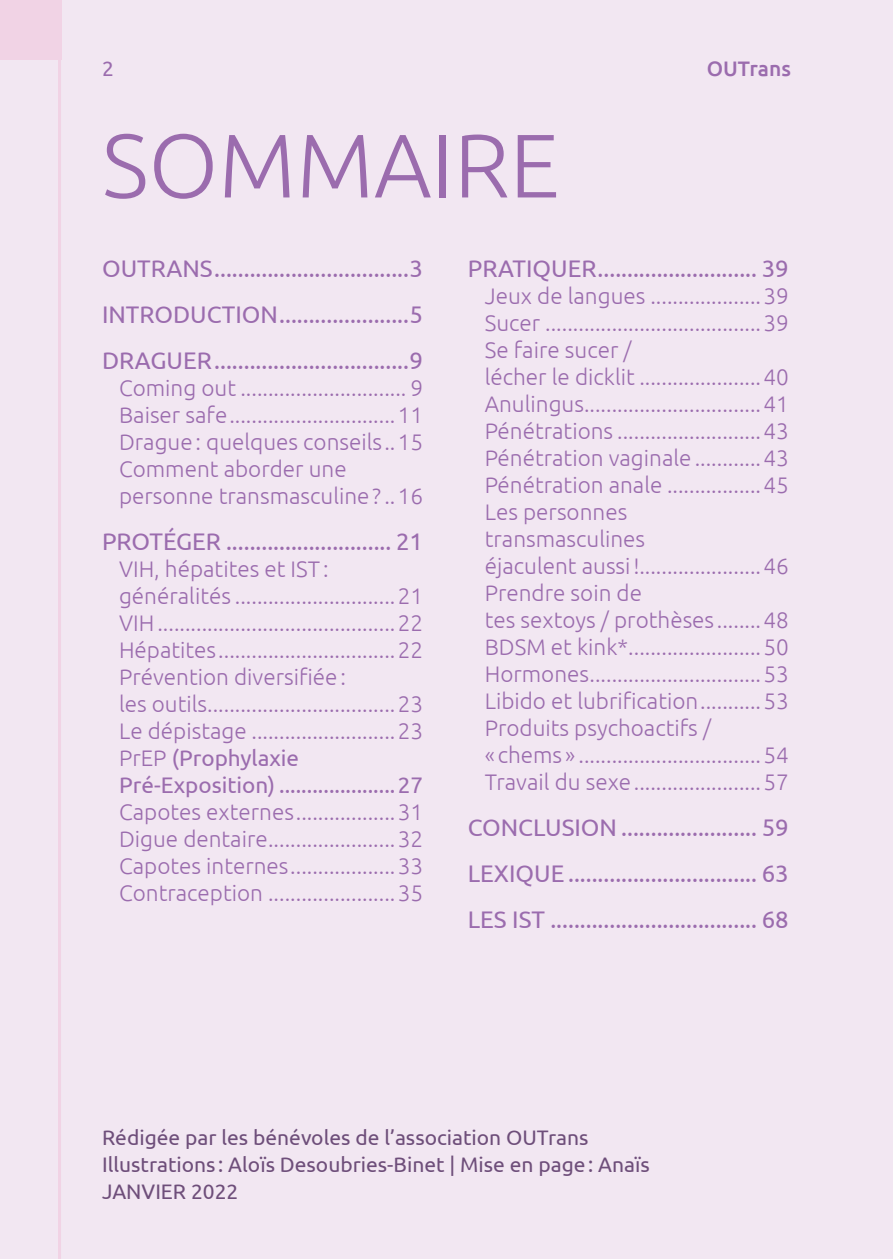
<style>
.page{position:relative;width:893px;height:1259px;background:#f2e7f2}
.page>*{position:absolute;margin:0;border:0;box-sizing:border-box;transform-origin:0 0}
.t1{font:300 90px "Ubuntu";color:#9b6cae}
.t2{font:24px/45.9px "Ubuntu";color:#9b6cae;text-align:justify}
.t3{font:300 22.5px/27px "Ubuntu";color:#9b6cae}
.t4{font:21px/27px "Ubuntu";color:#6e4e7a}
.t5{font:500 21px "Ubuntu";color:#9b6cae}
.t6{font:21px "Ubuntu";color:#9b6cae}
.s1{font-weight:400}
</style>
<div class="page">
<div style="left:0;top:0;width:61px;height:60px;background:#f1d3e5"></div>
<hr style="left:58px;top:0;width:3px;height:1259px;background:#f1d3e5">
<p class="t6" style="left:102px;top:56px;width:13px">2</p>
<p class="t5" style="left:707px;top:55px;width:86px">OUTrans</p>
<h1 class="t1" style="left:102px;top:111px;width:459px">SOMMAIRE</h1>
<p class="t2" style="left:102px;top:245px;width:322px">OUTRANS.................................3<br>INTRODUCTION......................5<br>DRAGUER.................................9</p>
<p class="t3" style="left:119px;top:374px;width:305px">Coming out .............................. 9<br>Baiser safe..............................11<br>Drague: quelques conseils..15<br>Comment aborder une personne transmasculine?..16</p>
<p class="t2" style="left:102px;top:517px;width:322px">PROTÉGER ............................ 21</p>
<p class="t3" style="left:119px;top:555px;width:305px">VIH, hépatites et IST: généralités .............................21<br>VIH...........................................22<br>Hépatites................................22<br>Prévention diversifiée:<br>les outils..................................23<br>Le dépistage ..........................23<br>PrEP <span class="s1">(Prophylaxie Pré-Exposition) .....................27</span></p>
<p class="t3" style="left:119px;top:798px;width:305px;text-align:justify">Capotes externes..................31<br>Digue dentaire.......................32<br>Capotes internes...................33<br>Contraception .......................35</p>
<p class="t2" style="left:468px;top:245px;width:322px">PRATIQUER........................... 39</p>
<p class="t3" style="left:485px;top:282px;width:305px">Jeux de langues ....................39<br>Sucer .......................................39<br>Se faire sucer /<br>lécher le dicklit ......................40<br>Anulingus................................41<br>Pénétrations ..........................43<br>Pénétration vaginale ............43<br>Pénétration anale .................45<br>Les personnes transmasculines<br>éjaculent aussi!......................46<br>Prendre soin de<br>tes sextoys / prothèses ........48<br>BDSM et kink*........................50<br>Hormones...............................53<br>Libido et lubrification...........53<br>Produits psychoactifs /<br>« chems » .................................54<br>Travail du sexe.......................57</p>
<p class="t2" style="left:468px;top:804px;width:322px">CONCLUSION ....................... 59<br>LEXIQUE ................................ 63<br>LES IST ................................... 68</p>
<p class="t4" style="left:102px;top:1123px;width:549px">Rédigée par les bénévoles de l’association OUTrans<br>Illustrations : Aloïs Desoubries-Binet | Mise en page: Anaïs<br>JANVIER 2022</p>
</div>
